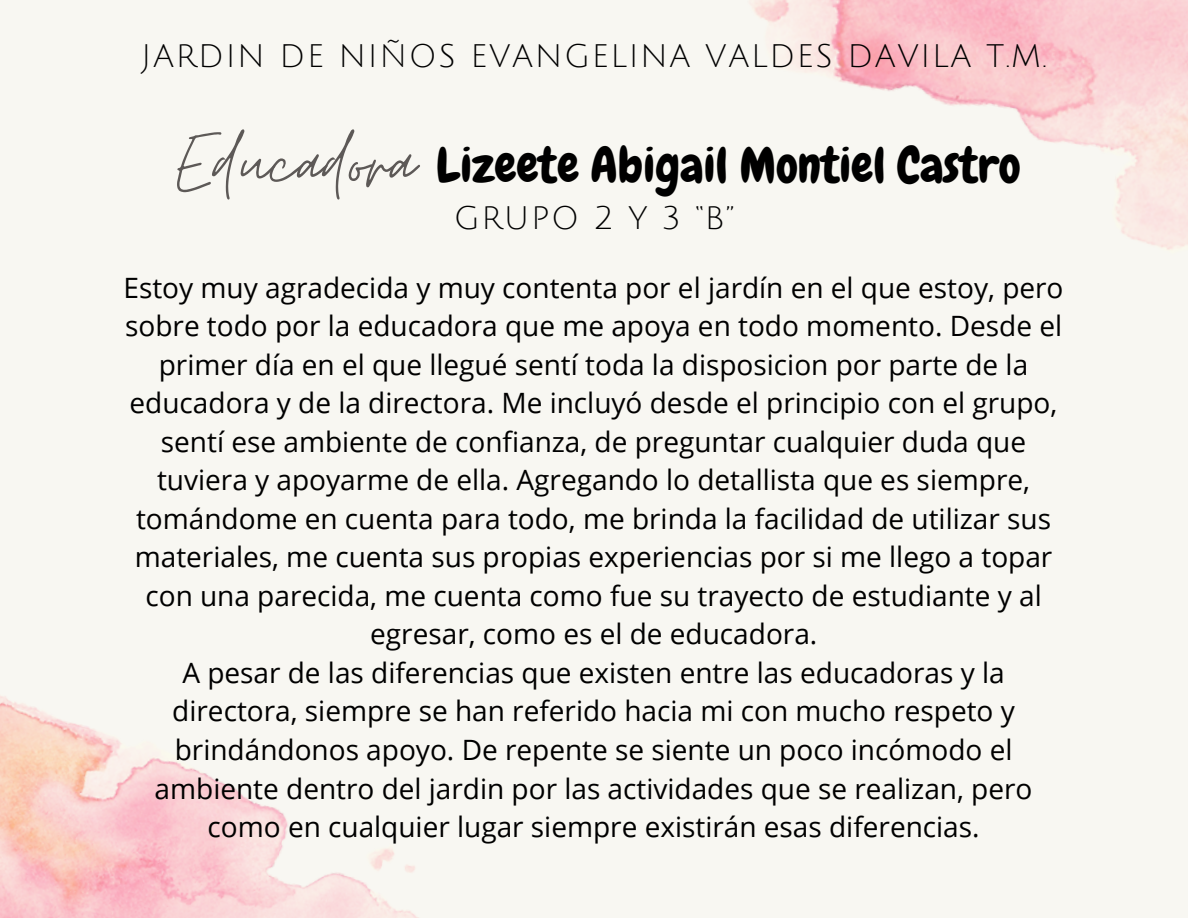
<style>
.page{position:relative;width:1188px;height:918px;background:#f8f7f2}
.page>*{position:absolute;margin:0;border:0;box-sizing:border-box;transform-origin:0 0}
.t1{font:94.2px "Moon Time";color:#5d5957}
.t2{font:49.2px "Chewy";color:#000}
.t3{font:31.8px "Julius Sans One";letter-spacing:.05em;color:#000}
.t4{font:27.9px/38.4px "Open Sans";color:#000;text-align:center}
</style>
<div class="page">
<img style="left:0;top:696px;width:418px;height:222px">
<img style="left:753px;top:0;width:435px;height:250px">
<p class="t3" style="left:142px;top:40px;width:906px">JARDIN DE NIÑOS EVANGELINA VALDES DAVILA T.M.</p>
<p class="t1" style="left:177px;top:106px;width:240px">Educadora</p>
<p class="t2" style="left:436px;top:134px;width:586px">Lizeete Abigail Montiel Castro</p>
<p class="t3" style="left:454px;top:202px;width:282px">GRUPO 2 Y 3 “B”</p>
<p class="t4" style="left:123px;top:268px;width:942px">Estoy muy agradecida y muy contenta por el jardín en el que estoy, pero sobre todo por la educadora que me apoya en todo momento. Desde el primer día en el que llegué sentí toda la disposicion por parte de la educadora y de la directora. Me incluyó desde el principio con el grupo, sentí ese ambiente de confianza, de preguntar cualquier duda que tuviera y apoyarme de ella. Agregando lo detallista que es siempre, tomándome en cuenta para todo, me brinda la facilidad de utilizar sus materiales, me cuenta sus propias experiencias por si me llego a topar con una parecida, me cuenta como fue su trayecto de estudiante y al egresar, como es el de educadora.</p>
<p class="t4" style="left:155px;top:653px;width:879px">A pesar de las diferencias que existen entre las educadoras y la directora, siempre se han referido hacia mi con mucho respeto y brindándonos apoyo. De repente se siente un poco incómodo el ambiente dentro del jardin por las actividades que se realizan, pero como en cualquier lugar siempre existirán esas diferencias.</p>
</div>
